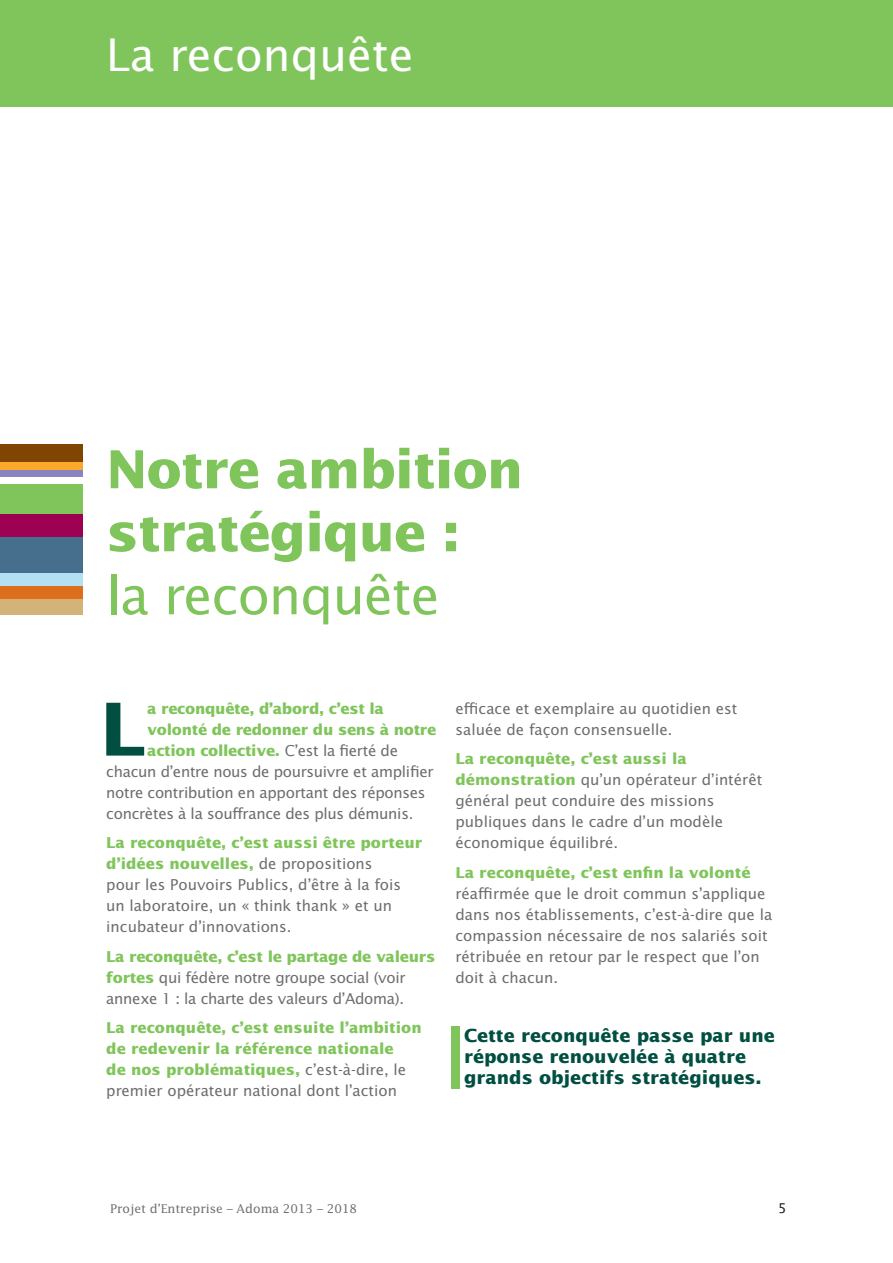
<style>
.page{position:relative;width:893px;height:1263px;background:#fff}
.page>*{position:absolute;margin:0;border:0;box-sizing:border-box;transform-origin:0 0}
.body{font:700 73.05px "Lucida Sans";color:#004f41}
.titre_chapitre{font:700 52.5px/63px "Lucida Sans";letter-spacing:-.02em;color:#80c55b}
.titre_chapitre-2{font:45px "Lucida Sans";color:#fff}
.body-2{font:700 18px/21px "Lucida Sans";color:#004f41}
.body-3{font:15px/21px "Lucida Sans";color:#6c6d70}
.body-4{font:15px/21px "Lucida Sans";letter-spacing:-.02em;color:#6c6d70}
.body-5{font:700 15px/21px "Lucida Sans";color:#80c55b}
.body-6{font:700 15px "Lucida Sans";letter-spacing:-.02em;color:#80c55b}
.t1{font:13.5px "Lucida Sans";color:#231f20}
.t2{font:12px "Lucida";color:#6c6d70}
.s1{font-weight:400}
.s2{font-weight:400;color:#6c6d70}
.s3{font-weight:700;color:#80c55b}
</style>
<div class="page">
<div style="left:0;top:0;width:893px;height:106px;background:#80c55b"></div>
<div style="left:451px;top:1026px;width:8px;height:63px;background:#80c55b"></div>
<div style="left:0;top:444px;width:83px;height:19px;background:#804500"></div>
<div style="left:0;top:462px;width:83px;height:9px;background:#faa92a"></div>
<div style="left:0;top:470px;width:83px;height:7px;background:#8885c0"></div>
<div style="left:0;top:484px;width:83px;height:32px;background:#80c55b"></div>
<div style="left:0;top:515px;width:83px;height:23px;background:#9e0151"></div>
<div style="left:0;top:537px;width:83px;height:40px;background:#456f8c"></div>
<div style="left:0;top:573px;width:83px;height:16px;background:#b2e1f1"></div>
<div style="left:0;top:586px;width:83px;height:16px;background:#dd6e1c"></div>
<div style="left:0;top:599px;width:83px;height:15px;background:#d3b377"></div>
<p class="titre_chapitre-2" style="left:106px;top:27px;width:309px">La reconquête</p>
<p class="titre_chapitre" style="left:106px;top:437px;width:418px">Notre ambition stratégique :<br><span class="s1">la reconquête</span></p>
<p class="body" style="left:100px;top:685px;width:47px">L</p>
<p class="body-6" style="left:147px;top:699px;width:238px">a reconquête, d’abord, c’est la</p>
<p class="body-6" style="left:147px;top:720px;width:291px">volonté de redonner du sens à notre</p>
<p class="body-6" style="left:147px;top:741px;width:252px">action collective. <span class="s2">C’est la fierté de</span></p>
<p class="body-4" style="left:106px;top:760px;width:329px">chacun d’entre nous de poursuivre et amplifier</p>
<p class="body-4" style="left:106px;top:781px;width:321px">notre contribution en apportant des réponses</p>
<p class="body-4" style="left:106px;top:802px;width:309px">concrètes à la souffrance des plus démunis.</p>
<p class="body-3" style="left:106px;top:832px;width:317px"><span class="s3">La reconquête, c’est aussi être porteur d’idées nouvelles,</span> de propositions<br>pour les Pouvoirs Publics, d’être à la fois un laboratoire, un « think thank » et un incubateur d’innovations.</p>
<p class="body-4" style="left:106px;top:945px;width:331px"><span class="s3">La reconquête, c’est le partage de valeurs fortes</span> qui fédère notre groupe social (voir annexe 1 : la charte des valeurs d’Adoma).</p>
<p class="body-5" style="left:106px;top:1017px;width:317px">La reconquête, c’est ensuite l’ambition de redevenir la référence nationale<br>de nos problématiques, <span class="s2">c’est-à-dire, le premier opérateur national dont l’action</span></p>
<p class="body-3" style="left:455px;top:697px;width:283px">efficace et exemplaire au quotidien est saluée de façon consensuelle.</p>
<p class="body-3" style="left:455px;top:748px;width:308px"><span class="s3">La reconquête, c’est aussi la démonstration</span> qu’un opérateur d’intérêt général peut conduire des missions publiques dans le cadre d’un modèle économique équilibré.</p>
<p class="body-3" style="left:455px;top:861px;width:318px"><span class="s3">La reconquête, c’est enfin la volonté </span>réaffirmée que le droit commun s’applique dans nos établissements, c’est-à-dire que la compassion nécessaire de nos salariés soit rétribuée en retour par le respect que l’on doit à chacun.</p>
<p class="body-2" style="left:464px;top:1024px;width:312px">Cette reconquête passe par une réponse renouvelée à quatre grands objectifs stratégiques.</p>
<p class="t2" style="left:110px;top:1201px;width:249px">Projet d’Entreprise – Adoma 2013 – 2018</p>
<p class="t1" style="left:778px;top:1199px;width:10px">5</p>
</div>
